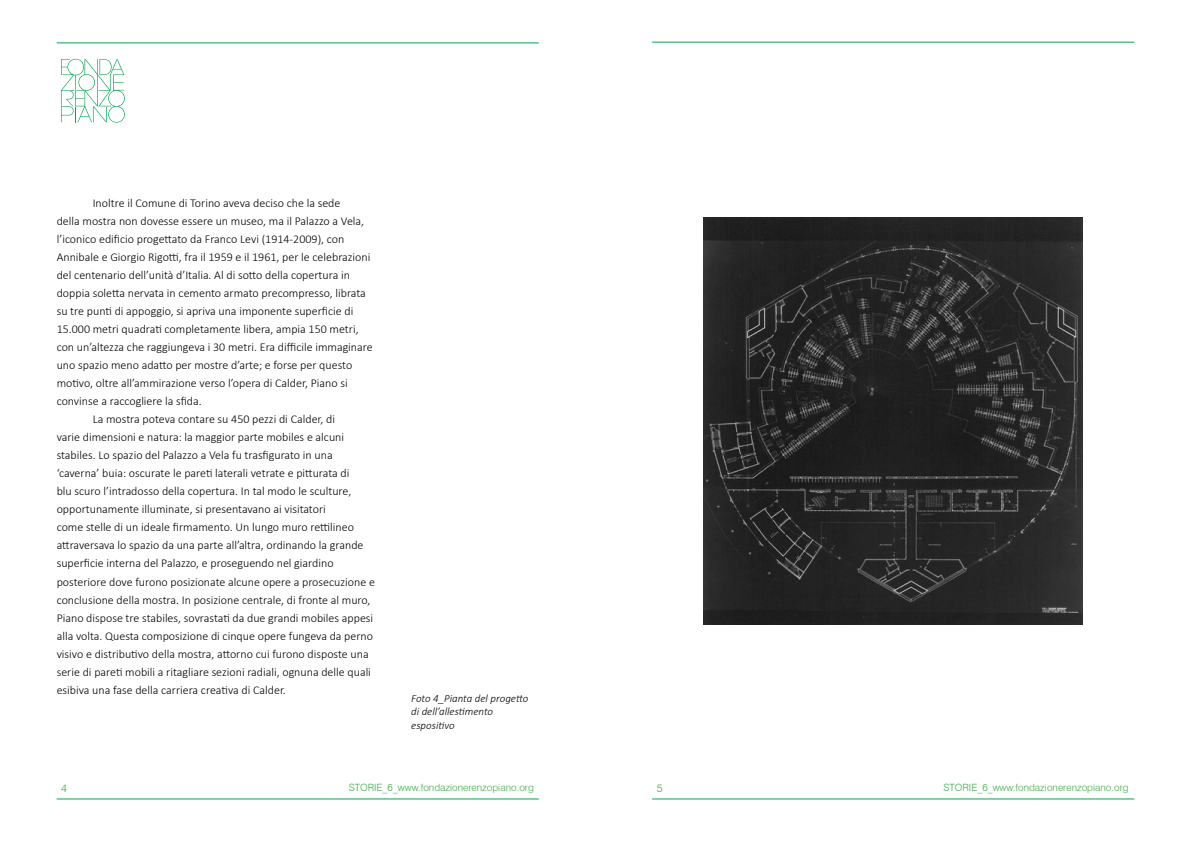
<style>
.page{position:relative;width:1191px;height:842px;background:#fff}
.page>*{position:absolute;margin:0;border:0;box-sizing:border-box;transform-origin:0 0}
.t1{font:300 12px "Calibri";color:#000}
.t2{font:italic 300 11px/13.2px "Calibri";color:#000}
.t3{font:300 11px "Swiss 721 BT";color:#41ad49}
.t4{font:300 10px "Swiss 721 BT";color:#41ad49}
</style>
<div class="page">
<svg style="left:61px;top:59px;width:64px;height:64px"></svg>
<img style="left:704px;top:218px;width:378px;height:406px">
<hr style="left:57px;top:798px;width:482px;height:1px;background:#00a54f">
<hr style="left:652px;top:798px;width:482px;height:1px;background:#00a54f">
<hr style="left:57px;top:43px;width:482px;height:1px;background:#00a54f">
<hr style="left:652px;top:42px;width:482px;height:1px;background:#00a54f">
<p class="t1" style="left:93px;top:196px;width:249px">Inoltre il Comune di Torino aveva deciso che la sede</p>
<p class="t1" style="left:57px;top:214px;width:309px">della mostra non dovesse essere un museo, ma il Palazzo a Vela,</p>
<p class="t1" style="left:57px;top:232px;width:289px">l’iconico edificio progettato da Franco Levi (1914-2009), con</p>
<p class="t1" style="left:57px;top:250px;width:315px">Annibale e Giorgio Rigotti, fra il 1959 e il 1961, per le celebrazioni</p>
<p class="t1" style="left:57px;top:268px;width:295px">del centenario dell’unità d’Italia. Al di sotto della copertura in</p>
<p class="t1" style="left:57px;top:286px;width:311px">doppia soletta nervata in cemento armato precompresso, librata</p>
<p class="t1" style="left:57px;top:304px;width:298px">su tre punti di appoggio, si apriva una imponente superficie di</p>
<p class="t1" style="left:57px;top:322px;width:303px">15.000 metri quadrati completamente libera, ampia 150 metri,</p>
<p class="t1" style="left:57px;top:340px;width:317px">con un’altezza che raggiungeva i 30 metri. Era difficile immaginare</p>
<p class="t1" style="left:57px;top:358px;width:297px">uno spazio meno adatto per mostre d’arte; e forse per questo</p>
<p class="t1" style="left:57px;top:376px;width:292px">motivo, oltre all’ammirazione verso l’opera di Calder, Piano si</p>
<p class="t1" style="left:57px;top:394px;width:146px">convinse a raccogliere la sfida.</p>
<p class="t1" style="left:93px;top:412px;width:244px">La mostra poteva contare su 450 pezzi di Calder, di</p>
<p class="t1" style="left:57px;top:430px;width:289px">varie dimensioni e natura: la maggior parte mobiles e alcuni</p>
<p class="t1" style="left:57px;top:448px;width:277px">stabiles. Lo spazio del Palazzo a Vela fu trasfigurato in una</p>
<p class="t1" style="left:57px;top:466px;width:294px">‘caverna’ buia: oscurate le pareti laterali vetrate e pitturata di</p>
<p class="t1" style="left:57px;top:484px;width:296px">blu scuro l’intradosso della copertura. In tal modo le sculture,</p>
<p class="t1" style="left:57px;top:502px;width:271px">opportunamente illuminate, si presentavano ai visitatori</p>
<p class="t1" style="left:57px;top:520px;width:299px">come stelle di un ideale firmamento. Un lungo muro rettilineo</p>
<p class="t1" style="left:57px;top:538px;width:308px">attraversava lo spazio da una parte all’altra, ordinando la grande</p>
<p class="t1" style="left:57px;top:556px;width:278px">superficie interna del Palazzo, e proseguendo nel giardino</p>
<p class="t1" style="left:57px;top:574px;width:320px">posteriore dove furono posizionate alcune opere a prosecuzione e</p>
<p class="t1" style="left:57px;top:592px;width:315px">conclusione della mostra. In posizione centrale, di fronte al muro,</p>
<p class="t1" style="left:57px;top:610px;width:318px">Piano dispose tre stabiles, sovrastati da due grandi mobiles appesi</p>
<p class="t1" style="left:57px;top:628px;width:318px">alla volta. Questa composizione di cinque opere fungeva da perno</p>
<p class="t1" style="left:57px;top:646px;width:313px">visivo e distributivo della mostra, attorno cui furono disposte una</p>
<p class="t1" style="left:57px;top:664px;width:316px">serie di pareti mobili a ritagliare sezioni radiali, ognuna delle quali</p>
<p class="t1" style="left:57px;top:682px;width:230px">esibiva una fase della carriera creativa di Calder.</p>
<p class="t2" style="left:411px;top:692px;width:119px">Foto 4_Pianta del progetto di dell’allestimento espositivo</p>
<p class="t3" style="left:61px;top:781px;width:7px">4</p>
<p class="t4" style="left:349px;top:781px;width:186px">STORIE_6_www.fondazionerenzopiano.org</p>
<p class="t3" style="left:657px;top:781px;width:7px">5</p>
<p class="t4" style="left:943px;top:781px;width:186px">STORIE_6_www.fondazionerenzopiano.org</p>
</div>
